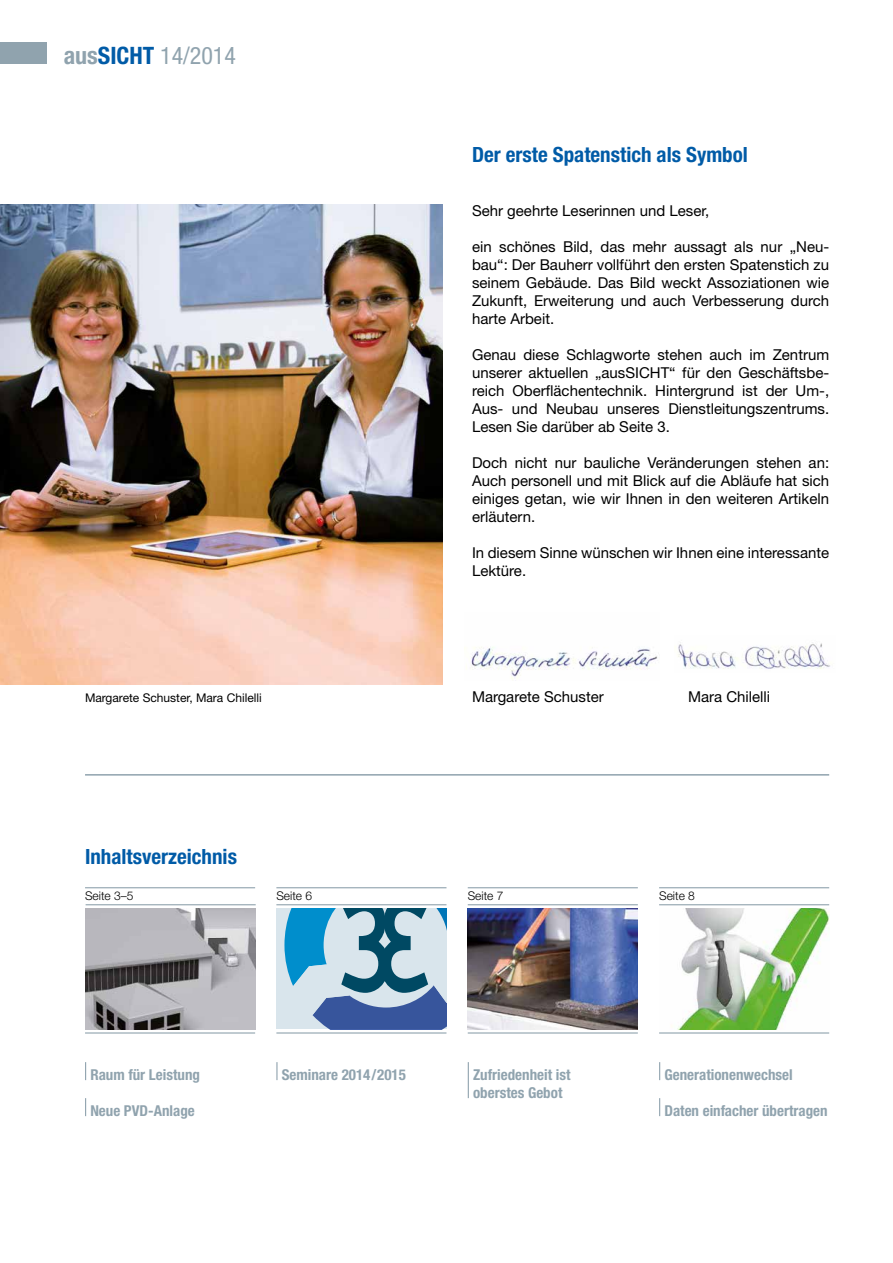
<style>
.page{position:relative;width:893px;height:1263px;background:#fff}
.page>*{position:absolute;margin:0;border:0;box-sizing:border-box;transform-origin:0 0}
.t1{font:700 153.45px "Courier";color:#00526b;scale:.75 1}
.t2{font:condensed 24px "Helvetica Neue LT";color:#90a3ae}
.t3{font:700 condensed 21px "Helvetica Neue LT";color:#005ba7}
.t4{font:15px/18px "Helvetica Neue";color:#000;text-align:justify}
.t5{font:700 condensed 15px/18px "Helvetica Neue LT";color:#90a3ae}
.t6{font:12px "Helvetica Neue";color:#000}
.t7{font:300 12px "Helvetica Neue";color:#000}
.s1{font-weight:700}
.s2{font-weight:700;color:#005ba7}
</style>
<div class="page">
<hr style="left:85px;top:1032px;width:170px;height:1px;background:#90a3ae">
<svg style="left:85px;top:1062px;width:1px;height:18px"></svg>
<svg style="left:276px;top:1062px;width:2px;height:18px"></svg>
<hr style="left:468px;top:1062px;width:1px;height:36px;background:#90a3ae">
<svg style="left:659px;top:1062px;width:1px;height:18px"></svg>
<svg style="left:659px;top:1098px;width:1px;height:18px"></svg>
<svg style="left:85px;top:1098px;width:1px;height:18px"></svg>
<hr style="left:85px;top:887px;width:170px;height:1px;background:#90a3ae">
<hr style="left:276px;top:904px;width:170px;height:1px;background:#90a3ae">
<hr style="left:276px;top:1032px;width:170px;height:1px;background:#90a3ae">
<hr style="left:276px;top:887px;width:170px;height:1px;background:#90a3ae">
<hr style="left:468px;top:904px;width:170px;height:1px;background:#90a3ae">
<hr style="left:468px;top:1032px;width:170px;height:1px;background:#90a3ae">
<hr style="left:85px;top:774px;width:744px;height:2px;background:#90a3ae">
<hr style="left:468px;top:887px;width:170px;height:1px;background:#90a3ae">
<hr style="left:659px;top:904px;width:170px;height:1px;background:#90a3ae">
<hr style="left:659px;top:1032px;width:170px;height:1px;background:#90a3ae">
<hr style="left:659px;top:887px;width:170px;height:1px;background:#90a3ae">
<div style="left:0;top:43px;width:47px;height:21px;background:#90a3ae"></div>
<div style="left:276px;top:908px;width:170px;height:121px;background:#d9e5ec"></div>
<img style="left:677px;top:908px;width:152px;height:121px">
<img style="left:85px;top:908px;width:170px;height:121px">
<img style="left:468px;top:908px;width:170px;height:121px">
<img style="left:0;top:204px;width:442px;height:480px">
<hr style="left:86px;top:904px;width:170px;height:1px;background:#90a3ae">
<img style="left:471px;top:647px;width:187px;height:33px">
<img style="left:678px;top:642px;width:152px;height:27px">
<svg style="left:284px;top:904px;width:162px;height:125px"></svg>
<h2 class="t2" style="left:64px;top:41px;width:174px"><span class="s1">aus</span><span class="s2">SICHT</span> 14/2014</h2>
<p class="t6" style="left:85px;top:691px;width:178px">Margarete Schuster, Mara Chilelli</p>
<h3 class="t3" style="left:85px;top:844px;width:153px">Inhaltsverzeichnis</h3>
<h3 class="t3" style="left:472px;top:142px;width:277px">Der erste Spatenstich als Symbol</h3>
<p class="t4" style="left:472px;top:201px;width:239px">Sehr geehrte Leserinnen und Leser,</p>
<p class="t4" style="left:472px;top:237px;width:359px">ein schönes Bild, das mehr aussagt als nur „Neu&shy;bau“: Der Bauherr vollführt den ersten Spatenstich zu seinem Gebäude. Das Bild weckt Assoziationen wie Zukunft, Erweiterung und auch Verbesserung durch harte Arbeit.</p>
<p class="t4" style="left:472px;top:345px;width:359px">Genau diese Schlagworte stehen auch im Zentrum unserer aktuellen „ausSICHT“ für den Geschäftsbe&shy;reich Oberflächentechnik. Hintergrund ist der Um-, Aus- und Neubau unseres Dienstleitungszentrums.<br>Lesen Sie darüber ab Seite 3.</p>
<p class="t4" style="left:472px;top:453px;width:359px">Doch nicht nur bauliche Veränderungen stehen an:<br>Auch personell und mit Blick auf die Abläufe hat sich einiges getan, wie wir Ihnen in den weiteren Artikeln erläutern.</p>
<p class="t4" style="left:472px;top:543px;width:359px">In diesem Sinne wünschen wir Ihnen eine interessante<br>Lektüre.</p>
<p class="t4" style="left:472px;top:687px;width:133px">Margarete Schuster</p>
<p class="t4" style="left:688px;top:687px;width:84px">Mara Chilelli</p>
<p class="t7" style="left:85px;top:888px;width:50px">Seite 3–5</p>
<p class="t7" style="left:276px;top:888px;width:37px">Seite 6</p>
<p class="t7" style="left:468px;top:888px;width:37px">Seite 7</p>
<p class="t7" style="left:659px;top:888px;width:37px">Seite 8</p>
<h1 class="t1" style="left:333px;top:866px;width:93px">3</h1>
<p class="t5" style="left:90px;top:1065px;width:111px">Raum für Leistung</p>
<p class="t5" style="left:90px;top:1101px;width:106px">Neue PVD-Anlage</p>
<p class="t5" style="left:282px;top:1065px;width:126px">Seminare 2014/2015</p>
<p class="t5" style="left:473px;top:1065px;width:99px">Zufriedenheit ist oberstes Gebot</p>
<p class="t5" style="left:664px;top:1065px;width:130px">Generationenwechsel</p>
<p class="t5" style="left:664px;top:1101px;width:165px">Daten einfacher übertragen</p>
</div>
